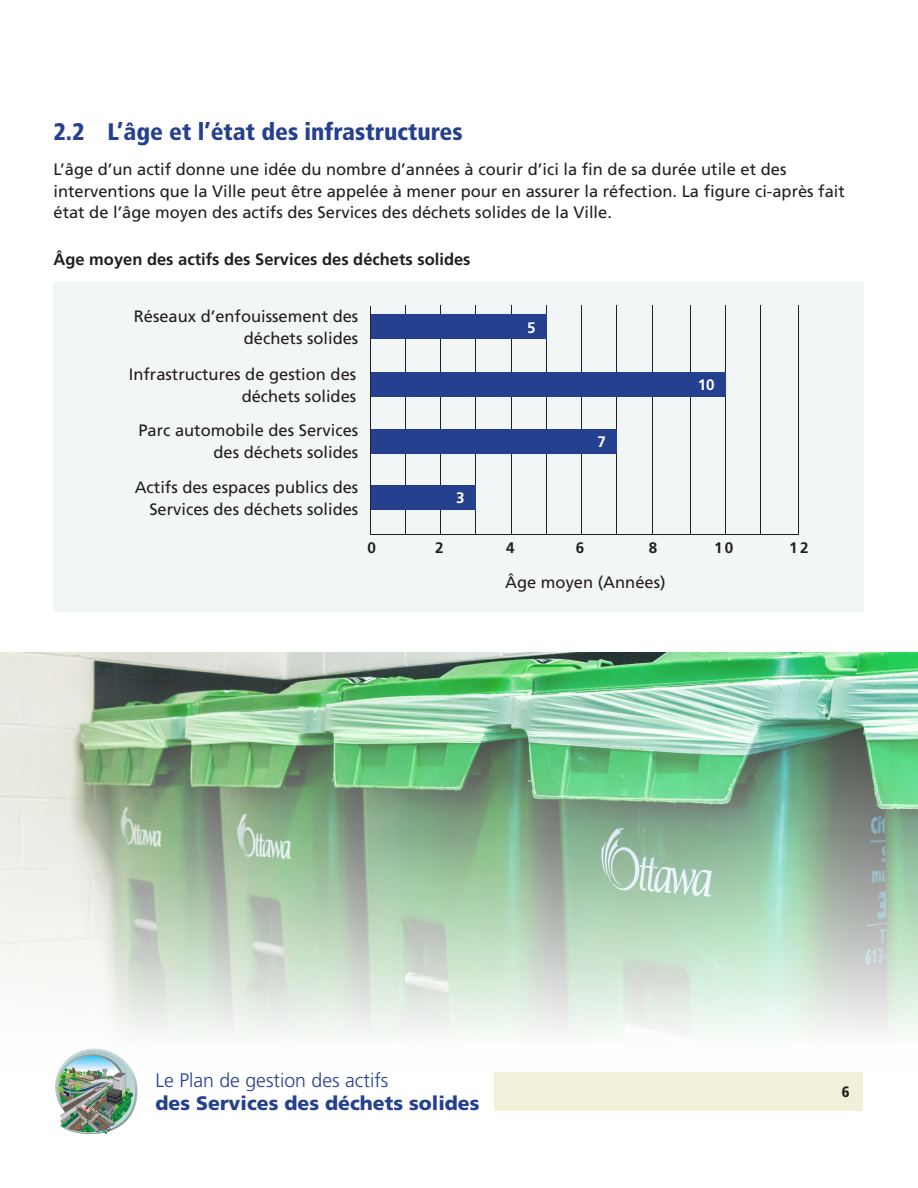
<style>
.page{position:relative;width:918px;height:1188px;background:#fff}
.page>*{position:absolute;margin:0;border:0;box-sizing:border-box;transform-origin:0 0}
.t1{font:900 condensed 24px "Frutiger LT Std";color:#25408f}
.t2{font:900 19.5px "Frutiger LT Std";color:#25408f}
.t3{font:300 19.5px "Frutiger LT Std";color:#25408f}
.Body{font:16.5px/21.8px "Frutiger LT Std";color:#231f20}
.Body_-_Flush_Right{font:16.5px/21.8px "Frutiger LT Std";color:#231f20;text-align:right}
.t4{font:700 16.5px "Frutiger LT Std";color:#231f20}
.Graphic_Labels{font:700 15.3px "Frutiger LT Std";color:#231f20}
.Table_Body_-_Centered{font:700 15.15px "Frutiger LT Std";color:#fff}
.t5{font:900 condensed 15px "Frutiger LT Std";color:#231f20}
</style>
<div class="page">
<img style="left:55px;top:1072px;width:83px;height:62px">
<div style="left:495px;top:1072px;width:368px;height:38px;background:#f2f0d8"></div>
<div style="left:54px;top:282px;width:810px;height:329px;background:#f3f6f7"></div>
<hr style="left:405px;top:306px;width:1px;height:228px;background:#231f20">
<hr style="left:440px;top:306px;width:1px;height:228px;background:#231f20">
<hr style="left:476px;top:306px;width:1px;height:228px;background:#231f20">
<hr style="left:511px;top:306px;width:1px;height:228px;background:#231f20">
<hr style="left:546px;top:306px;width:1px;height:228px;background:#231f20">
<hr style="left:581px;top:306px;width:1px;height:228px;background:#231f20">
<hr style="left:690px;top:306px;width:1px;height:228px;background:#231f20">
<hr style="left:617px;top:306px;width:1px;height:228px;background:#231f20">
<hr style="left:725px;top:306px;width:1px;height:228px;background:#231f20">
<hr style="left:652px;top:306px;width:1px;height:228px;background:#231f20">
<hr style="left:760px;top:306px;width:1px;height:228px;background:#231f20">
<hr style="left:798px;top:306px;width:1px;height:228px;background:#231f20">
<div style="left:370px;top:373px;width:355px;height:24px;background:#25408f"></div>
<div style="left:370px;top:429px;width:247px;height:24px;background:#25408f"></div>
<div style="left:370px;top:485px;width:106px;height:25px;background:#25408f"></div>
<div style="left:370px;top:315px;width:176px;height:24px;background:#25408f"></div>
<hr style="left:370px;top:534px;width:429px;height:1px;background:#231f20">
<hr style="left:370px;top:306px;width:1px;height:228px;background:#231f20">
<img style="left:0;top:652px;width:918px;height:420px">
<h2 class="t1" style="left:54px;top:117px;width:411px">2.2 L’âge et l’état des infrastructures</h2>
<p class="Body" style="left:54px;top:158px;width:793px">L’âge d’un actif donne une idée du nombre d’années à courir d’ici la fin de sa durée utile et des interventions que la Ville peut être appelée à mener pour en assurer la réfection. La figure ci-après fait état de l’âge moyen des actifs des Services des déchets solides de la Ville.</p>
<h3 class="t4" style="left:54px;top:250px;width:419px">Âge moyen des actifs des Services des déchets solides</h3>
<p class="Body_-_Flush_Right" style="left:134px;top:306px;width:226px">Réseaux d’enfouissement des déchets solides</p>
<p class="Body_-_Flush_Right" style="left:129px;top:364px;width:229px">Infrastructures de gestion des déchets solides</p>
<p class="Body_-_Flush_Right" style="left:138px;top:420px;width:222px">Parc automobile des Services des déchets solides</p>
<p class="Body_-_Flush_Right" style="left:135px;top:476px;width:225px">Actifs des espaces publics des<br>Services des déchets solides</p>
<p class="Table_Body_-_Centered" style="left:456px;top:489px;width:10px">3</p>
<p class="Table_Body_-_Centered" style="left:527px;top:319px;width:10px">5</p>
<p class="Table_Body_-_Centered" style="left:597px;top:433px;width:10px">7</p>
<p class="Table_Body_-_Centered" style="left:698px;top:376px;width:18px">10</p>
<p class="Graphic_Labels" style="left:368px;top:539px;width:10px">0</p>
<p class="Graphic_Labels" style="left:435px;top:539px;width:10px">2</p>
<p class="Graphic_Labels" style="left:506px;top:539px;width:10px">4</p>
<p class="Graphic_Labels" style="left:576px;top:539px;width:10px">6</p>
<p class="Graphic_Labels" style="left:649px;top:539px;width:10px">8</p>
<p class="Graphic_Labels" style="left:714px;top:539px;width:21px">10</p>
<p class="Graphic_Labels" style="left:789px;top:539px;width:21px">12</p>
<p class="Body" style="left:505px;top:572px;width:162px">Âge moyen (Années)</p>
<p class="t3" style="left:156px;top:1069px;width:234px">Le Plan de gestion des actifs</p>
<p class="t2" style="left:156px;top:1091px;width:326px">des Services des déchets solides</p>
<p class="t5" style="left:842px;top:1083px;width:9px">6</p>
</div>
